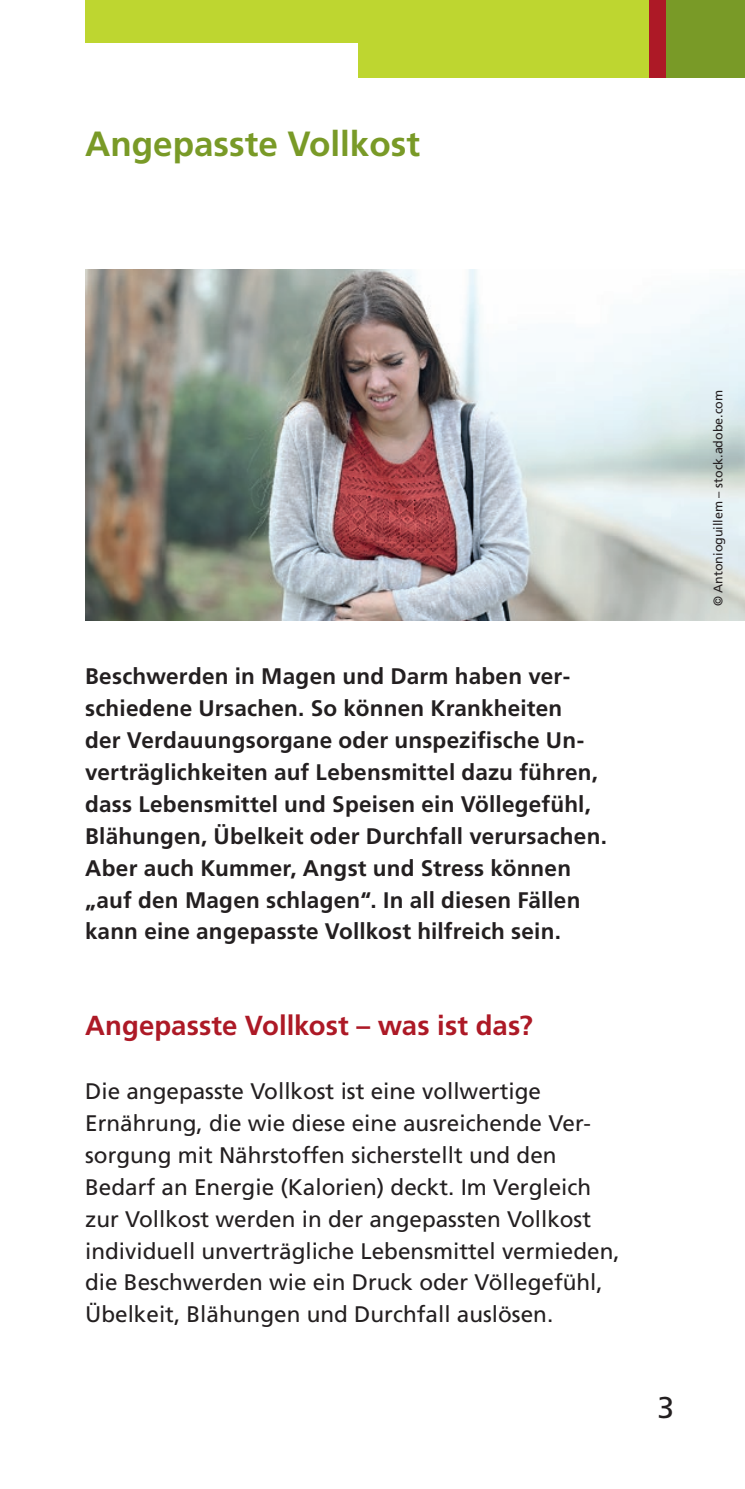
<style>
.page{position:relative;width:745px;height:1489px;background:#fff}
.page>*{position:absolute;margin:0;border:0;box-sizing:border-box;transform-origin:0 0}
.t1{font:700 35px "Frutiger LT Std";color:#799a27}
.t2{font:30px "Frutiger LT Std";color:#231f20}
.t3{font:700 27.5px "Frutiger LT Std";color:#ad1926}
.t4{font:700 22.5px/32px "Frutiger LT Std";letter-spacing:.01em;color:#231f20}
.t5{font:22.5px/32px "Frutiger LT Std";color:#231f20}
.t6{font:12.5px "Frutiger LT Std";color:#231f20}
</style>
<div class="page">
<div style="left:358px;top:0;width:290px;height:78px;background:#bed630"></div>
<div style="left:648px;top:0;width:18px;height:78px;background:#ad1926"></div>
<div style="left:85px;top:0;width:273px;height:43px;background:#bed630"></div>
<img style="left:85px;top:269px;width:659px;height:351px">
<div style="left:666px;top:0;width:78px;height:78px;background:#799a27"></div>
<h3 class="t1" style="left:85px;top:123px;width:336px">Angepasste Vollkost</h3>
<p class="t4" style="left:85px;top:660px;width:523px">Beschwerden in Magen und Darm haben ver&shy;schiedene Ursachen. So können Krankheiten<br>der Verdauungsorgane oder unspezifsche Un&shy;verträglichkeiten auf Lebensmittel dazu führen, dass Lebensmittel und Speisen ein Völlegefühl, Blähungen, Übelkeit oder Durchfall verursachen.<br>Aber auch Kummer, Angst und Stress können „auf den Magen schlagen“. In all diesen Fällen kann eine angepasste Vollkost hilfreich sein.</p>
<h4 class="t3" style="left:85px;top:1009px;width:449px">Angepasste Vollkost – was ist das?</h4>
<p class="t5" style="left:85px;top:1075px;width:535px">Die angepasste Vollkost ist eine vollwertige Ernährung, die wie diese eine ausreichende Ver&shy;sorgung mit Nährstoffen sicherstellt und den Bedarf an Energie (Kalorien) deckt. Im Vergleich zur Vollkost werden in der angepassten Vollkost individuell unverträgliche Lebensmittel vermieden, die Beschwerden wie ein Druck oder Völlegefühl, Übelkeit, Blähungen und Durchfall auslösen.</p>
<p class="t2" style="left:657px;top:1389px;width:18px">3</p>
<p class="t6" style="left:710px;top:606px;width:218px;rotate:-90deg">© Antonioguillem – stock.adobe.com</p>
</div>
